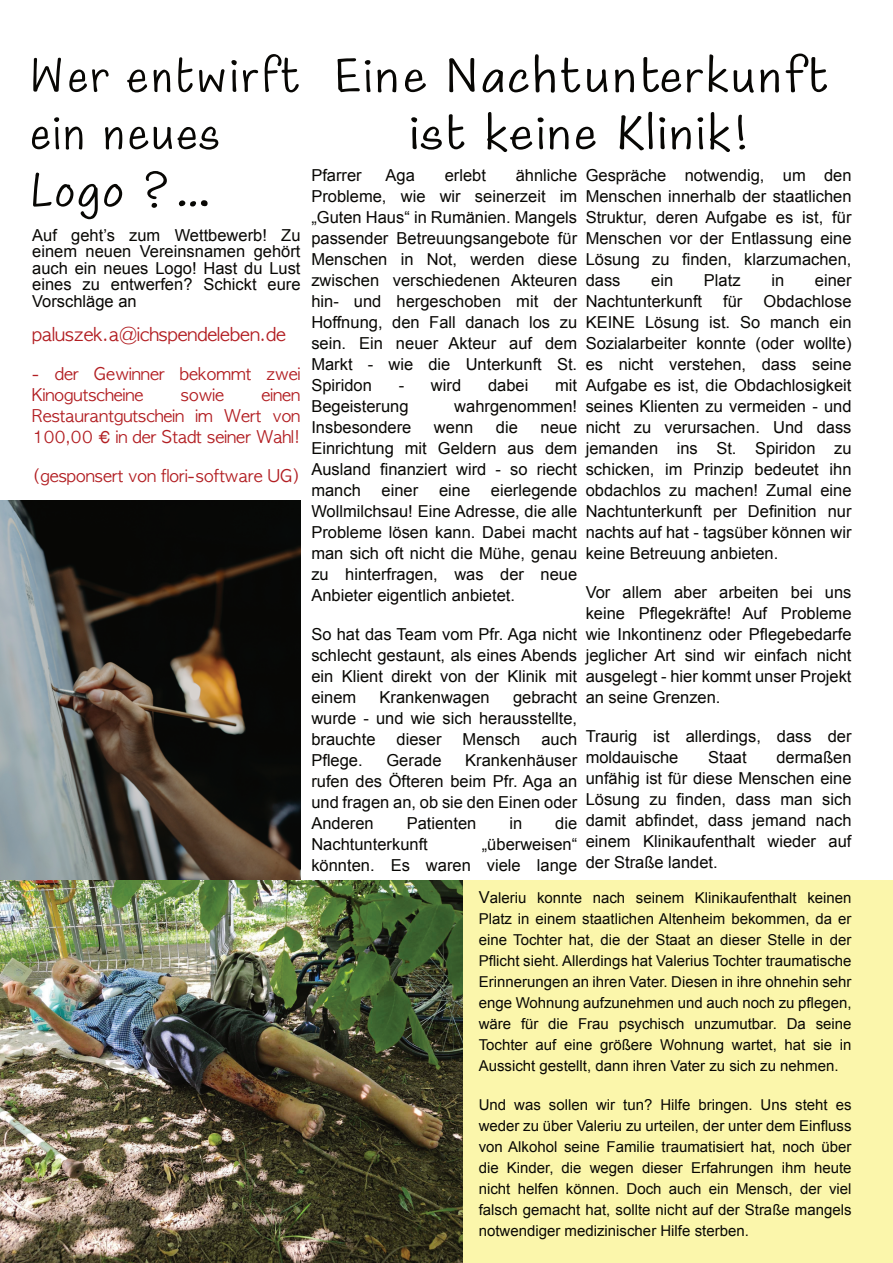
<style>
.page{position:relative;width:893px;height:1263px;background:#fff}
.page>*{position:absolute;margin:0;border:0;box-sizing:border-box;transform-origin:0 0}
.t1{font:57.15px/57.2px "Maku";color:#080704;text-align:center;scale:1.11 1}
.t2{font:57.15px/57.2px "Maku";color:#080704}
.t3{font:18px "Apple Gothic";color:#b21e22}
.t4{font:16.5px/21px "Arial";color:#080704;text-align:justify}
.t5{font:16.5px/21px "Apple Gothic";color:#b21e22}
.t6{font:15px/21px "Arial";color:#080704;text-align:justify}
.s1{font-family:"Helvetica"}
.s2{font-size:16.5px}
</style>
<div class="page">
<img style="left:0;top:500px;width:300px;height:380px">
<img style="left:0;top:880px;width:463px;height:383px">
<div style="left:463px;top:880px;width:430px;height:383px;background:#fbf6ab"></div>
<h1 class="t2" style="left:30px;top:37px;width:273px">Wer entwirft ein neues<br>Logo ?…</h1>
<h1 class="t1" style="left:333px;top:37px;width:449px">Eine Nachtunterkunft ist keine Klinik!</h1>
<p class="t4" style="left:311px;top:167px;width:52px">Pfarrer</p>
<p class="t4" style="left:386px;top:167px;width:31px">Aga</p>
<p class="t4" style="left:445px;top:167px;width:43px">erlebt</p>
<p class="t4" style="left:586px;top:167px;width:267px">Gespräche notwendig, um den Menschen innerhalb der staatlichen Struktur, deren Aufgabe es ist, für Menschen vor der Entlassung eine Lösung zu finden, klarzumachen, dass</p>
<p class="t4" style="left:311px;top:167px;width:267px;text-indent:204px">ähnliche Probleme, wie wir seinerzeit im „Guten Haus“ in Rumänien. Mangels passender Betreuungsangebote für Menschen in Not, werden diese zwischen verschiedenen Akteuren hin- und hergeschoben mit der Hoffnung, den Fall danach los zu sein. Ein neuer Akteur auf dem Markt - wie die Unterkunft St.<br>Spiridon</p>
<p class="t4" style="left:32px;top:228px;width:270px;line-height:16.5px">Auf geht’s zum Wettbewerb! Zu einem neuen Vereinsnamen gehört auch ein neues Logo! Hast du Lust eines zu entwerfen? Schickt eure Vorschläge an</p>
<p class="t3" style="left:32px;top:325px;width:255px">paluszek.a@ichspendeleben.de</p>
<p class="t5" style="left:32px;top:365px;width:270px">- der Gewinner bekommt zwei<br>Kinogutscheine</p>
<p class="t4" style="left:651px;top:272px;width:24px">ein</p>
<p class="t4" style="left:704px;top:272px;width:38px">Platz</p>
<p class="t4" style="left:771px;top:272px;width:14px">in</p>
<p class="t4" style="left:815px;top:272px;width:38px">einer</p>
<p class="t4" style="left:586px;top:293px;width:118px">Nachtunterkunft</p>
<p class="t4" style="left:723px;top:293px;width:21px">für</p>
<p class="t4" style="left:586px;top:293px;width:267px;text-indent:178px">Obdachlose KEINE Lösung ist. So manch ein Sozialarbeiter konnte (oder wollte) es nicht verstehen, dass seine Aufgabe es ist, die Obdachlosigkeit seines Klienten zu vermeiden - und nicht zu verursachen. Und dass jemanden ins St. Spiridon zu schicken, im Prinzip bedeutet ihn obdachlos zu machen! Zumal eine Nachtunterkunft per Definition nur nachts auf hat - tagsüber können wir keine Betreuung anbieten.</p>
<p class="t4" style="left:586px;top:584px;width:267px">Vor allem aber arbeiten bei uns keine Pflegekräfte! Auf Probleme wie Inkontinenz oder Pflegebedarfe jeglicher Art sind wir einfach nicht ausgelegt - hier kommt unser Projekt an seine Grenzen.</p>
<p class="t4" style="left:586px;top:728px;width:267px">Traurig ist allerdings, dass der moldauische</p>
<p class="t4" style="left:399px;top:377px;width:64px">- wird</p>
<p class="t4" style="left:488px;top:377px;width:42px">dabei</p>
<p class="t4" style="left:555px;top:377px;width:23px">mit</p>
<p class="t4" style="left:311px;top:398px;width:99px">Begeisterung</p>
<p class="t4" style="left:454px;top:398px;width:124px">wahrgenommen!</p>
<p class="t4" style="left:311px;top:419px;width:101px">Insbesondere</p>
<p class="t4" style="left:434px;top:419px;width:41px">wenn</p>
<p class="t4" style="left:496px;top:419px;width:24px">die</p>
<p class="t5" style="left:32px;top:386px;width:270px;text-align:justify;text-indent:229px">einen Restaurantgutschein im Wert von 100,00 <span class="s1">€</span> in der Stadt seiner Wahl!</p>
<p class="t5" style="left:32px;top:467px;width:270px">(gesponsert von flori-software UG)</p>
<p class="t5" style="left:181px;top:386px;width:45px">sowie</p>
<p class="t4" style="left:311px;top:419px;width:267px;text-indent:229px">neue Einrichtung mit Geldern aus dem Ausland finanziert wird - so riecht manch</p>
<p class="t4" style="left:311px;top:482px;width:267px;text-indent:180px">eierlegende Wollmilchsau! Eine Adresse, die alle Probleme lösen kann. Dabei macht man sich oft nicht die Mühe, genau zu hinterfragen, was der neue Anbieter eigentlich anbietet.</p>
<p class="t4" style="left:311px;top:626px;width:267px">So hat das Team vom Pfr. Aga nicht schlecht gestaunt, als eines Abends ein Klient direkt von der Klinik mit einem</p>
<p class="t4" style="left:382px;top:482px;width:38px">einer</p>
<p class="t4" style="left:439px;top:482px;width:33px">eine</p>
<p class="t4" style="left:311px;top:689px;width:267px;text-indent:202px">gebracht wurde - und wie sich herausstellte, brauchte</p>
<p class="t4" style="left:380px;top:689px;width:112px">Krankenwagen</p>
<p class="t4" style="left:397px;top:731px;width:46px">dieser</p>
<p class="t4" style="left:463px;top:731px;width:59px">Mensch</p>
<p class="t4" style="left:541px;top:731px;width:37px">auch</p>
<p class="t4" style="left:586px;top:749px;width:267px;text-indent:191px">dermaßen unfähig ist für diese Menschen eine Lösung zu finden, dass man sich damit abfindet, dass jemand nach einem Klinikaufenthalt wieder auf der Straße landet.</p>
<p class="t6" style="left:479px;top:888px;width:374px"><span class="s2">V</span>aleriu konnte nach seinem Klinikaufenthalt keinen Platz in einem staatlichen Altenheim bekommen, da er eine Tochter hat, die der Staat an dieser Stelle in der Pflicht sieht. Allerdings hat Valerius Tochter traumatische Erinnerungen an ihren Vater. Diesen in ihre ohnehin sehr enge Wohnung aufzunehmen und auch noch zu pflegen, wäre für die Frau psychisch unzumutbar. Da seine Tochter auf eine größere Wohnung wartet, hat sie in Aussicht gestellt, dann ihren Vater zu sich zu nehmen.</p>
<p class="t6" style="left:479px;top:1095px;width:374px">Und was sollen wir tun? Hilfe bringen. Uns steht es weder zu über Valeriu zu urteilen, der unter dem Einfluss von Alkohol seine Familie traumatisiert hat, noch über die Kinder, die wegen dieser Erfahrungen ihm heute nicht helfen können. Doch auch ein Mensch, der viel falsch gemacht hat, sollte nicht auf der Straße mangels notwendiger medizinischer Hilfe sterben.</p>
<p class="t4" style="left:708px;top:749px;width:40px">Staat</p>
<p class="t4" style="left:311px;top:752px;width:53px">Pflege.</p>
<p class="t4" style="left:386px;top:752px;width:57px">Gerade</p>
<p class="t4" style="left:311px;top:752px;width:267px;text-indent:154px">Krankenhäuser rufen des Öfteren beim Pfr. Aga an und fragen an, ob sie den Einen oder Anderen</p>
<p class="t4" style="left:407px;top:815px;width:71px">Patienten</p>
<p class="t4" style="left:509px;top:815px;width:14px">in</p>
<p class="t4" style="left:555px;top:815px;width:24px">die</p>
<p class="t4" style="left:311px;top:836px;width:118px">Nachtunterkunft</p>
<p class="t4" style="left:311px;top:836px;width:267px;text-align:right">„überweisen“<br>könnten. Es waren viele lange</p>
</div>
